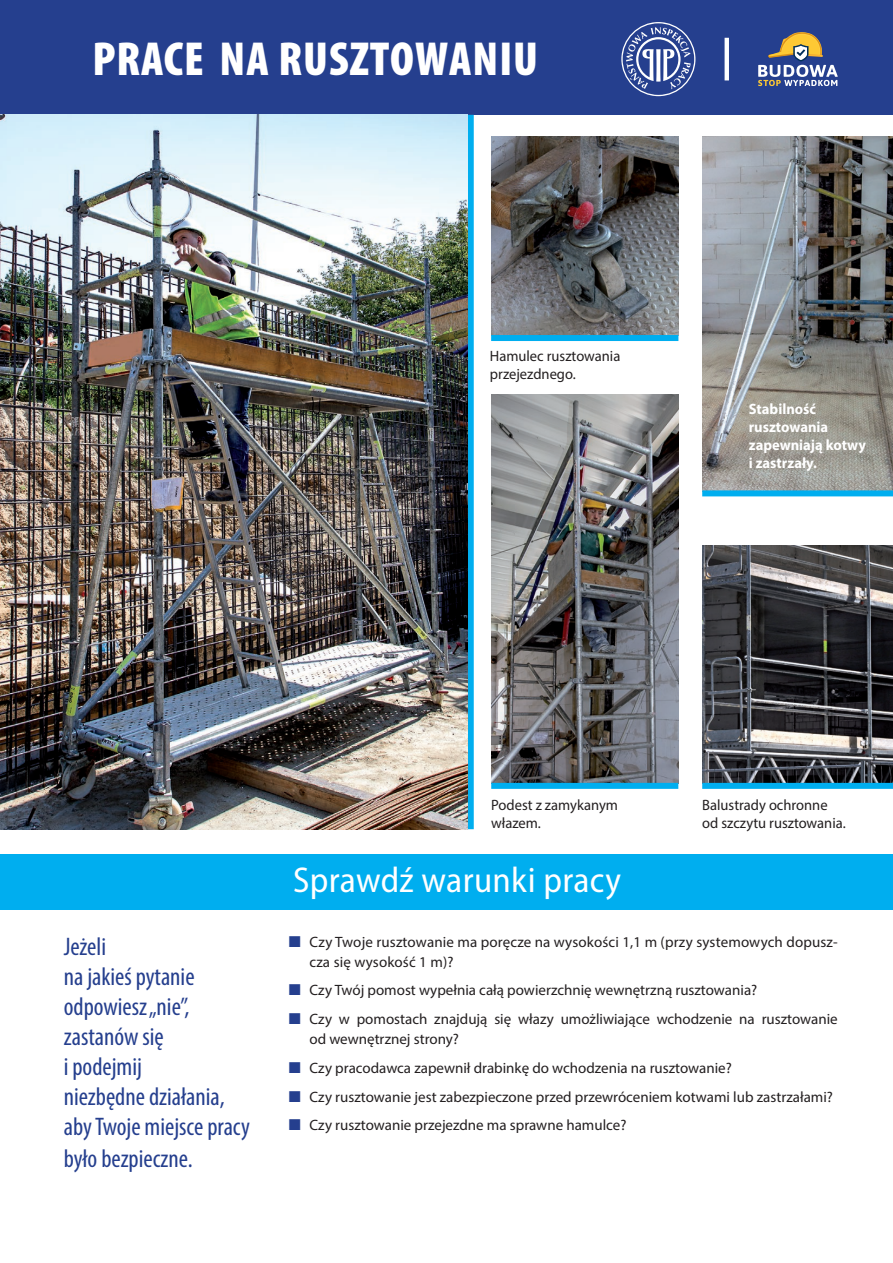
<style>
.page{position:relative;width:893px;height:1263px;background:#fff}
.page>*{position:absolute;margin:0;border:0;box-sizing:border-box;transform-origin:0 0}
.tytul-glowny{font:900 condensed 48px "Myriad Pro";letter-spacing:.02em;color:#fff}
.t1{font:semi-condensed 36px "Myriad Pro";letter-spacing:.01em;color:#fff}
.t2{font:condensed 25.5px/30.3px "Myriad Pro";color:#253f8e}
.S1_pytania{font:15px/19.5px "Myriad Pro";color:#231f20}
.Foto-podpis{font:15px/18px "Myriad Pro";color:#231f20}
.Foto-podpis-2{font:700 15px/18px "Myriad Pro";color:#fff}
</style>
<div class="page">
<div style="left:0;top:855px;width:893px;height:55px;background:#00aeef"></div>
<div style="left:0;top:0;width:893px;height:115px;background:#253f8e"></div>
<div style="left:468px;top:115px;width:6px;height:714px;background:#00aeef"></div>
<img style="left:0;top:115px;width:468px;height:714px">
<img style="left:491px;top:136px;width:187px;height:199px">
<div style="left:491px;top:335px;width:187px;height:6px;background:#00aeef"></div>
<img style="left:491px;top:394px;width:187px;height:389px">
<div style="left:491px;top:783px;width:187px;height:6px;background:#00aeef"></div>
<img style="left:702px;top:546px;width:191px;height:237px">
<div style="left:702px;top:783px;width:191px;height:6px;background:#00aeef"></div>
<img style="left:702px;top:136px;width:191px;height:354px">
<div style="left:702px;top:490px;width:191px;height:6px;background:#00aeef"></div>
<svg style="left:758px;top:32px;width:80px;height:54px"></svg>
<hr style="left:725px;top:38px;width:4px;height:42px;background:#fff">
<svg style="left:621px;top:22px;width:74px;height:74px"></svg>
<p class="tytul-glowny" style="left:92px;top:33px;width:447px">PRACE NA RUSZTOWANIU</p>
<p class="Foto-podpis" style="left:490px;top:347px;width:132px">Hamulec rusztowania przejezdnego.</p>
<p class="Foto-podpis-2" style="left:749px;top:400px;width:119px">Stabilność rusztowania zapewniają kotwy</p>
<p class="Foto-podpis-2" style="left:749px;top:454px;width:70px">i zastrzały.</p>
<p class="Foto-podpis" style="left:491px;top:796px;width:128px">Podest z zamykanym włazem.</p>
<p class="Foto-podpis" style="left:702px;top:796px;width:145px">Balustrady ochronne od szczytu rusztowania.</p>
<h2 class="t1" style="left:293px;top:860px;width:329px">Sprawdź warunki pracy</h2>
<h3 class="t2" style="left:64px;top:931px;width:188px">Jeżeli<br>na jakieś pytanie odpowiesz „nie”, zastanów się<br>i podejmij<br>niezbędne działania, aby Twoje miejsce pracy było bezpieczne.</h3>
<p class="S1_pytania" style="left:309px;top:932px;width:530px">Czy Twoje rusztowanie ma poręcze na wysokości 1,1 m (przy systemowych dopusz&shy;cza się wysokość 1 m)?</p>
<p class="S1_pytania" style="left:309px;top:980px;width:449px">Czy Twój pomost wypełnia całą powierzchnię wewnętrzną rusztowania?</p>
<p class="S1_pytania" style="left:309px;top:1009px;width:530px">Czy w pomostach znajdują się włazy umożliwiające wchodzenie na rusztowanie od wewnętrznej strony?</p>
<p class="S1_pytania" style="left:309px;top:1058px;width:424px">Czy pracodawca zapewnił drabinkę do wchodzenia na rusztowanie?</p>
<p class="S1_pytania" style="left:309px;top:1086px;width:525px">Czy rusztowanie jest zabezpieczone przed przewróceniem kotwami lub zastrzałami?</p>
<p class="S1_pytania" style="left:309px;top:1115px;width:318px">Czy rusztowanie przejezdne ma sprawne hamulce?</p>
</div>
